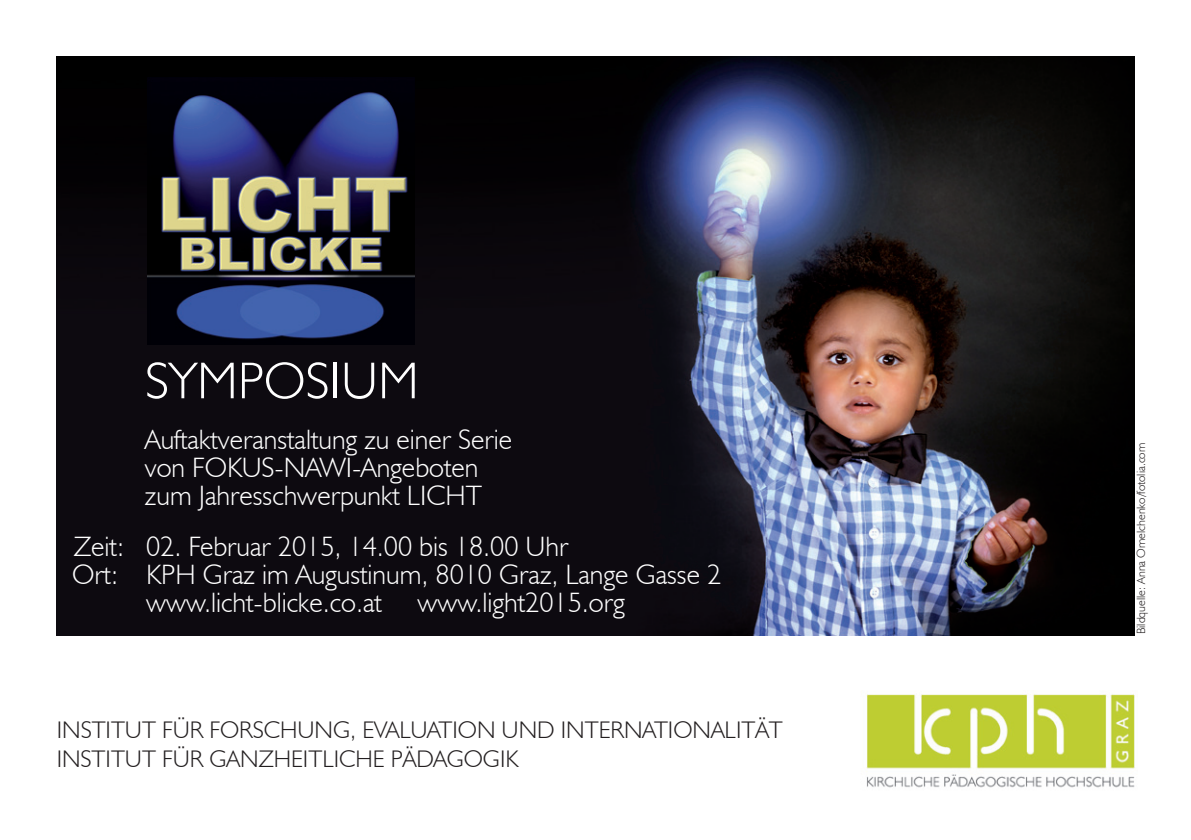
<style>
.page{position:relative;width:1191px;height:840px;background:#fff}
.page>*{position:absolute;margin:0;border:0;box-sizing:border-box;transform-origin:0 0}
.t1{font:300 52px "Humanist 521 BT";color:#fff}
.t2{font:300 28px/28px "Humanist 521 BT";color:#fff}
.t3{font:300 24px "Humanist 521 BT";color:#231f20}
.t4{font:300 12px "Humanist 521 BT";color:#231f20}
</style>
<div class="page">
<img style="left:57px;top:57px;width:1077px;height:578px">
<img style="left:866px;top:694px;width:269px;height:94px">
<img style="left:147px;top:78px;width:268px;height:266px">
<h1 class="t1" style="left:145px;top:348px;width:275px">Symposium</h1>
<p class="t2" style="left:145px;top:424px;width:369px">Auftaktveranstaltung zu einer Serie von FOKUS-NAWI -Angeboten zum Jahresschwerpunkt LI CHT</p>
<p class="t2" style="left:72px;top:532px;width:498px">Zeit: 02. Februar 2015, 14.00 bis 18.00 Uhr</p>
<p class="t2" style="left:72px;top:560px;width:650px">Ort: KPH Graz im Augustinum, 8010 Graz, Lange Gasse 2</p>
<p class="t2" style="left:146px;top:588px;width:237px">www.licht-blicke.co.at</p>
<p class="t2" style="left:417px;top:588px;width:209px">www.light2015.org</p>
<p class="t3" style="left:57px;top:715px;width:211px">institut für Forsch</p>
<p class="t3" style="left:297px;top:715px;width:479px">ung, evaluation un d Internationalität</p>
<p class="t3" style="left:57px;top:744px;width:13px">Inst</p>
<p class="t3" style="left:106px;top:744px;width:411px">itut für ganzh eitlich e pädagogik</p>
<p class="t4" style="left:1133px;top:634px;width:193px;rotate:-90deg">Bildquelle: Anna Omelchenko/fotolia.com</p>
</div>
